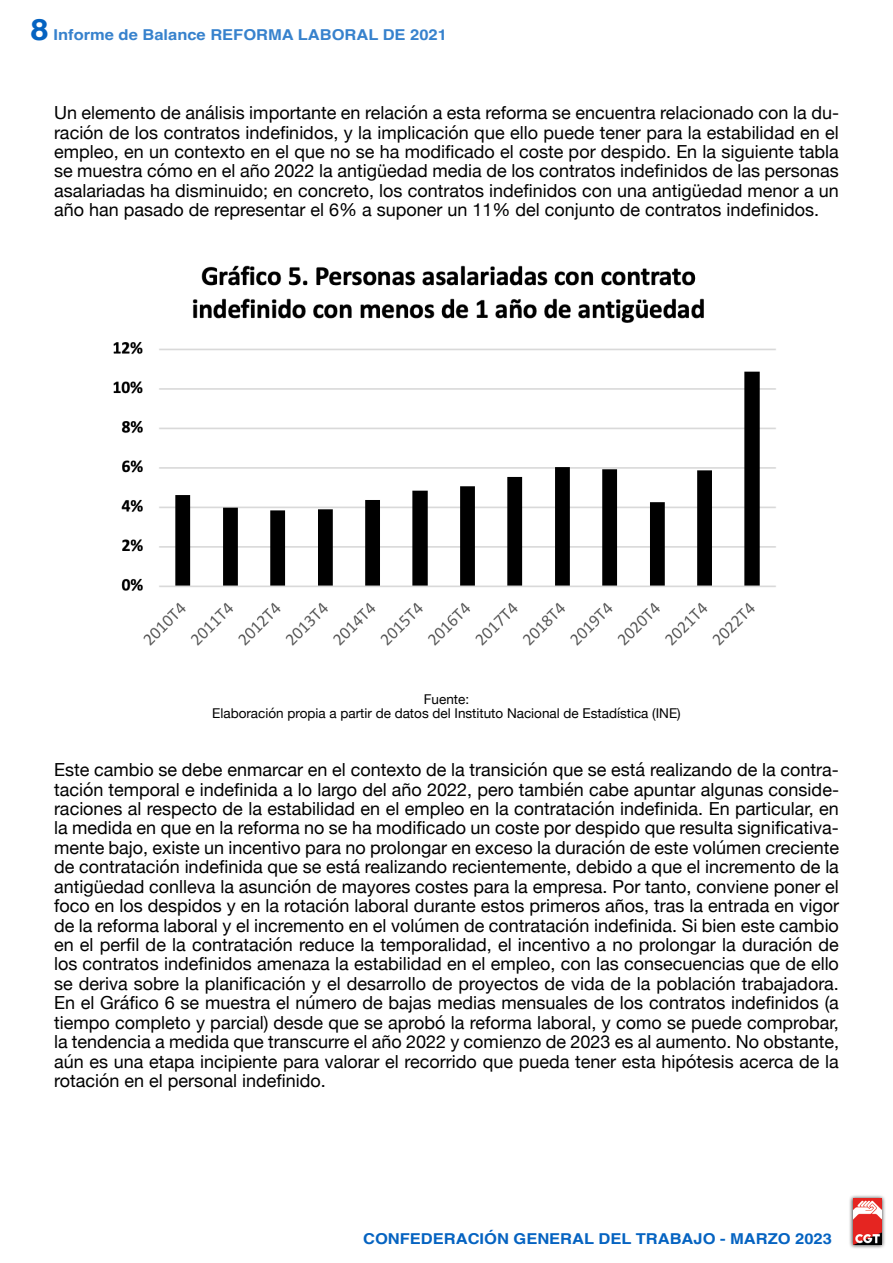
<style>
.page{position:relative;width:893px;height:1263px;background:#fff}
.page>*{position:absolute;margin:0;border:0;box-sizing:border-box;transform-origin:0 0}
.t1{font:18px/19.4px "Helvetica Neue";color:#000;text-align:justify}
.t2{font:700 15px "Helvetica";color:#0563c1;scale:1.1 1}
.t3{font:700 15px "Helvetica";color:#3782cd;scale:1.1 1}
.t4{font:13.5px/14.5px "Helvetica Neue";color:#000;text-align:center}
.s1{font-size:30px;color:#0563c1}
</style>
<div class="page">
<div style="left:848px;top:1194px;width:38px;height:55px;background:#000;opacity:.75"></div>
<img style="left:853px;top:1198px;width:28px;height:46px">
<img style="left:113px;top:265px;width:663px;height:381px">
<p class="t3" style="left:31px;top:25px;width:380px"><span class="s1">8</span> Informe de Balance REFORMA LABORAL DE 2021</p>
<p class="t1" style="left:54px;top:104px;width:786px">Un elemento de análisis importante en relación a esta reforma se encuentra relacionado con la du&shy;ración de los contratos indefinidos, y la implicación que ello puede tener para la estabilidad en el empleo, en un contexto en el que no se ha modificado el coste por despido. En la siguiente tabla se muestra cómo en el año 2022 la antigüedad media de los contratos indefinidos de las personas asalariadas ha disminuido; en concreto, los contratos indefinidos con una antigüedad menor a un año han pasado de representar el 6% a suponer un 11% del conjunto de contratos indefinidos.</p>
<p class="t4" style="left:212px;top:693px;width:470px">Fuente:<br>Elaboración propia a partir de datos del Instituto Nacional de Estadística (INE)</p>
<p class="t1" style="left:54px;top:761px;width:787px">Este cambio se debe enmarcar en el contexto de la transición que se está realizando de la contra&shy;tación temporal e indefinida a lo largo del año 2022, pero también cabe apuntar algunas conside&shy;raciones al respecto de la estabilidad en el empleo en la contratación indefinida. En particular, en la medida en que en la reforma no se ha modificado un coste por despido que resulta significativa&shy;mente bajo, existe un incentivo para no prolongar en exceso la duración de este volúmen creciente de contratación indefinida que se está realizando recientemente, debido a que el incremento de la antigüedad conlleva la asunción de mayores costes para la empresa. Por tanto, conviene poner el foco en los despidos y en la rotación laboral durante estos primeros años, tras la entrada en vigor de la reforma laboral y el incremento en el volúmen de contratación indefinida. Si bien este cambio en el perfil de la contratación reduce la temporalidad, el incentivo a no prolongar la duración de los contratos indefinidos amenaza la estabilidad en el empleo, con las consecuencias que de ello se deriva sobre la planificación y el desarrollo de proyectos de vida de la población trabajadora.<br>En el Gráfico 6 se muestra el número de bajas medias mensuales de los contratos indefinidos (a tiempo completo y parcial) desde que se aprobó la reforma laboral, y como se puede comprobar, la tendencia a medida que transcurre el año 2022 y comienzo de 2023 es al aumento. No obstante, aún es una etapa incipiente para valorar el recorrido que pueda tener esta hipótesis acerca de la rotación en el personal indefinido.</p>
<p class="t2" style="left:363px;top:1230px;width:428px">CONFEDERACIÓN GENERAL DEL TRABAJO - MARZO 2023</p>
</div>
